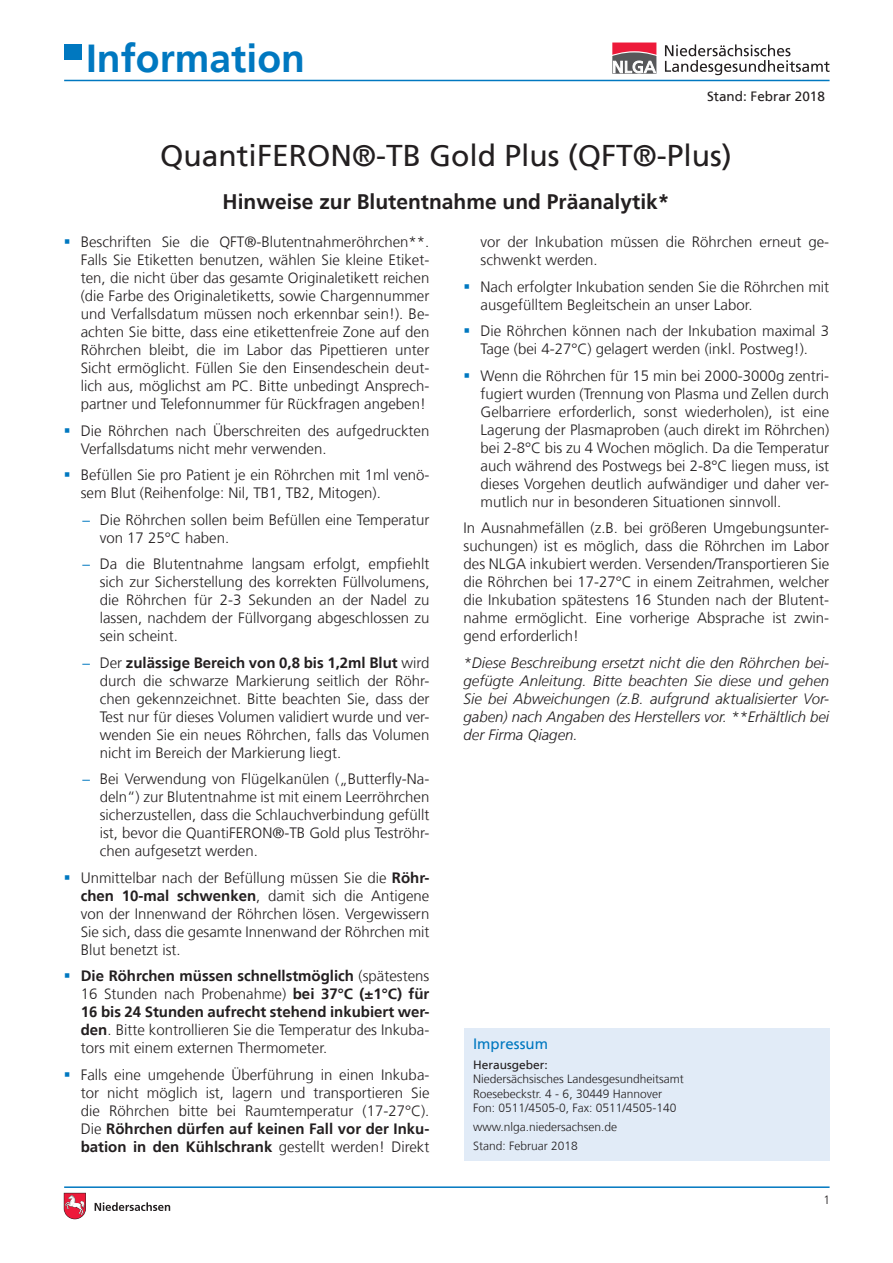
<style>
.page{position:relative;width:893px;height:1263px;background:#fff}
.page>*{position:absolute;margin:0;border:0;box-sizing:border-box;transform-origin:0 0}
.t1{font:700 39px "NDS Frutiger";color:#0078c0}
.MbInfo_Hauptüberschr{font:30px "NDS Frutiger";color:#231f20}
.MbInfo_Untertitel{font:700 21px "NDS Frutiger";color:#231f20}
.MbInfo_Absatz_ohne_E{font:300 15px/18px "NDS Frutiger";color:#231f20;text-align:justify}
.MbInfo_Absatz_ohne_E-2{font:italic 300 15px/18px "NDS Frutiger";color:#231f20;text-align:justify}
.t2{font:15px "NDS Frutiger";color:#0078c0}
.t3{font:13.5px "NDS Frutiger";color:#231f20}
.t4{font:300 12px "NDS Frutiger";color:#231f20}
.t5{font:12px "NDS Frutiger";color:#231f20}
.s1{color:#0078c0}
.s2{font-weight:700}
</style>
<div class="page">
<div style="left:64px;top:45px;width:18px;height:15px;background:#0078c0"></div>
<hr style="left:64px;top:1186px;width:766px;height:2px;background:#0078c0">
<hr style="left:64px;top:80px;width:766px;height:1px;background:#0078c0">
<svg style="left:95px;top:1202px;width:75px;height:9px"></svg>
<svg style="left:64px;top:1193px;width:22px;height:27px"></svg>
<svg style="left:612px;top:43px;width:44px;height:31px"></svg>
<svg style="left:665px;top:44px;width:165px;height:31px"></svg>
<div style="left:465px;top:1029px;width:365px;height:132px;background:#e1ebf7"></div>
<h1 class="t1" style="left:86px;top:35px;width:220px">Information</h1>
<p class="t3" style="left:707px;top:89px;width:119px">Stand: Febrar 2018</p>
<p class="MbInfo_Hauptüberschr" style="left:160px;top:138px;width:573px">QuantiFERON®-TB Gold Plus (QFT®-Plus)</p>
<p class="MbInfo_Untertitel" style="left:223px;top:189px;width:448px">Hinweise zur Blutentnahme und Präanalytik*</p>
<p class="MbInfo_Absatz_ohne_E" style="left:81px;top:233px;width:350px">Beschriften Sie die QFT®-Blutentnahmeröhrchen**.<br>Falls Sie Etiketten benutzen, wählen Sie kleine Etiket&shy;ten, die nicht über das gesamte Originaletikett reichen (die Farbe des Originaletiketts, sowie Chargennummer und Verfallsdatum müssen noch erkennbar sein!). Be&shy;achten Sie bitte, dass eine etikettenfreie Zone auf den Röhrchen bleibt, die im Labor das Pipettieren unter Sicht ermöglicht. Füllen Sie den Einsendeschein deut&shy;lich aus, möglichst am PC. Bitte unbedingt Ansprech&shy;partner und Telefonnummer für Rückfragen angeben!</p>
<p class="MbInfo_Absatz_ohne_E" style="left:81px;top:422px;width:350px">Die Röhrchen nach Überschreiten des aufgedruckten<br>Verfallsdatums nicht mehr verwenden.</p>
<p class="MbInfo_Absatz_ohne_E" style="left:81px;top:466px;width:350px">Befüllen Sie pro Patient je ein Röhrchen mit 1ml venö&shy;sem Blut (Reihenfolge: Nil, TB1, TB2, Mitogen).</p>
<p class="MbInfo_Absatz_ohne_E" style="left:100px;top:511px;width:331px;text-indent:-18px"><span class="s1">−</span> Die Röhrchen sollen beim Befüllen eine Temperatur von 17 25°C haben.</p>
<p class="MbInfo_Absatz_ohne_E" style="left:100px;top:555px;width:331px;text-indent:-18px"><span class="s1">−</span> Da die Blutentnahme langsam erfolgt, empfiehlt sich zur Sicherstellung des korrekten Füllvolumens, die Röhrchen für 2-3 Sekunden an der Nadel zu lassen, nachdem der Füllvorgang abgeschlossen zu sein scheint.</p>
<p class="MbInfo_Absatz_ohne_E" style="left:100px;top:654px;width:331px;text-indent:-18px"><span class="s1">−</span> Der <span class="s2">zulässige Bereich von 0,8 bis 1,2ml Blut</span> wird durch die schwarze Markierung seitlich der Röhr&shy;chen gekennzeichnet. Bitte beachten Sie, dass der Test nur für dieses Volumen validiert wurde und ver&shy;wenden Sie ein neues Röhrchen, falls das Volumen nicht im Bereich der Markierung liegt.</p>
<p class="MbInfo_Absatz_ohne_E" style="left:100px;top:770px;width:331px;text-indent:-18px"><span class="s1">−</span> Bei Verwendung von Flügelkanülen („Butterfly-Na&shy;deln“) zur Blutentnahme ist mit einem Leerröhrchen sicherzustellen, dass die Schlauchverbindung gefüllt ist, bevor die QuantiFERON®-TB Gold plus Teströhr&shy;chen aufgesetzt werden.</p>
<p class="MbInfo_Absatz_ohne_E" style="left:81px;top:869px;width:350px">Unmittelbar nach der Befüllung müssen Sie die <span class="s2">Röhr&shy;chen 10-mal schwenken</span>, damit sich die Antigene von der Innenwand der Röhrchen lösen. Vergewissern Sie sich, dass die gesamte Innenwand der Röhrchen mit Blut benetzt ist.</p>
<p class="MbInfo_Absatz_ohne_E" style="left:81px;top:967px;width:350px"><span class="s2">Die Röhrchen müssen schnellstmöglich</span> (spätestens 16 Stunden nach Probenahme) <span class="s2">bei 37°C (±1°C) für 16 bis 24 Stunden aufrecht stehend inkubiert wer&shy;den</span>. Bitte kontrollieren Sie die Temperatur des Inkuba&shy;tors mit einem externen Thermometer.</p>
<p class="MbInfo_Absatz_ohne_E" style="left:81px;top:1066px;width:350px">Falls eine umgehende Überführung in einen Inkuba&shy;tor nicht möglich ist, lagern und transportieren Sie die Röhrchen bitte bei Raumtemperatur (17-27°C).<br>Die <span class="s2">Röhrchen dürfen auf keinen Fall vor der Inku&shy;bation in den Kühlschrank</span> gestellt werden! Direkt</p>
<p class="MbInfo_Absatz_ohne_E" style="left:480px;top:233px;width:350px">vor der Inkubation müssen die Röhrchen erneut ge&shy;schwenkt werden.</p>
<p class="MbInfo_Absatz_ohne_E" style="left:480px;top:278px;width:350px">Nach erfolgter Inkubation senden Sie die Röhrchen mit ausgefülltem Begleitschein an unser Labor.</p>
<p class="MbInfo_Absatz_ohne_E" style="left:480px;top:322px;width:350px">Die Röhrchen können nach der Inkubation maximal 3<br>Tage (bei 4-27°C) gelagert werden (inkl. Postweg!).</p>
<p class="MbInfo_Absatz_ohne_E" style="left:480px;top:367px;width:350px">Wenn die Röhrchen für 15 min bei 2000-3000g zentri&shy;fugiert wurden (Trennung von Plasma und Zellen durch Gelbarriere erforderlich, sonst wiederholen), ist eine Lagerung der Plasmaproben (auch direkt im Röhrchen) bei 2-8°C bis zu 4 Wochen möglich. Da die Temperatur auch während des Postwegs bei 2-8°C liegen muss, ist dieses Vorgehen deutlich aufwändiger und daher ver&shy;mutlich nur in besonderen Situationen sinnvoll.</p>
<p class="MbInfo_Absatz_ohne_E" style="left:463px;top:519px;width:367px">In Ausnahmefällen (z.B. bei größeren Umgebungsunter&shy;suchungen) ist es möglich, dass die Röhrchen im Labor des NLGA inkubiert werden. Versenden/Transportieren Sie die Röhrchen bei 17-27°C in einem Zeitrahmen, welcher die Inkubation spätestens 16 Stunden nach der Blutent&shy;nahme ermöglicht. Eine vorherige Absprache ist zwin&shy;gend erforderlich!</p>
<p class="MbInfo_Absatz_ohne_E-2" style="left:463px;top:654px;width:367px">*Diese Beschreibung ersetzt nicht die den Röhrchen bei&shy;gefügte Anleitung. Bitte beachten Sie diese und gehen Sie bei Abweichungen (z.B. aufgrund aktualisierter Vor&shy;gaben) nach Angaben des Herstellers vor. **Erhältlich bei der Firma Qiagen.</p>
<p class="t2" style="left:473px;top:1034px;width:77px">Impressum</p>
<p class="t5" style="left:473px;top:1058px;width:76px">Herausgeber:</p>
<p class="t4" style="left:473px;top:1072px;width:212px">Niedersächsisches Landesgesundheitsamt</p>
<p class="t4" style="left:473px;top:1087px;width:190px">Roesebeckstr. 4 - 6, 30449 Hannover</p>
<p class="t4" style="left:473px;top:1101px;width:205px">Fon: 0511/4505-0, Fax: 0511/4505-140</p>
<p class="t4" style="left:473px;top:1120px;width:146px">www.nlga.niedersachsen.de</p>
<p class="t4" style="left:473px;top:1138px;width:106px">Stand: Februar 2018</p>
<p class="t4" style="left:824px;top:1193px;width:8px">1</p>
</div>
